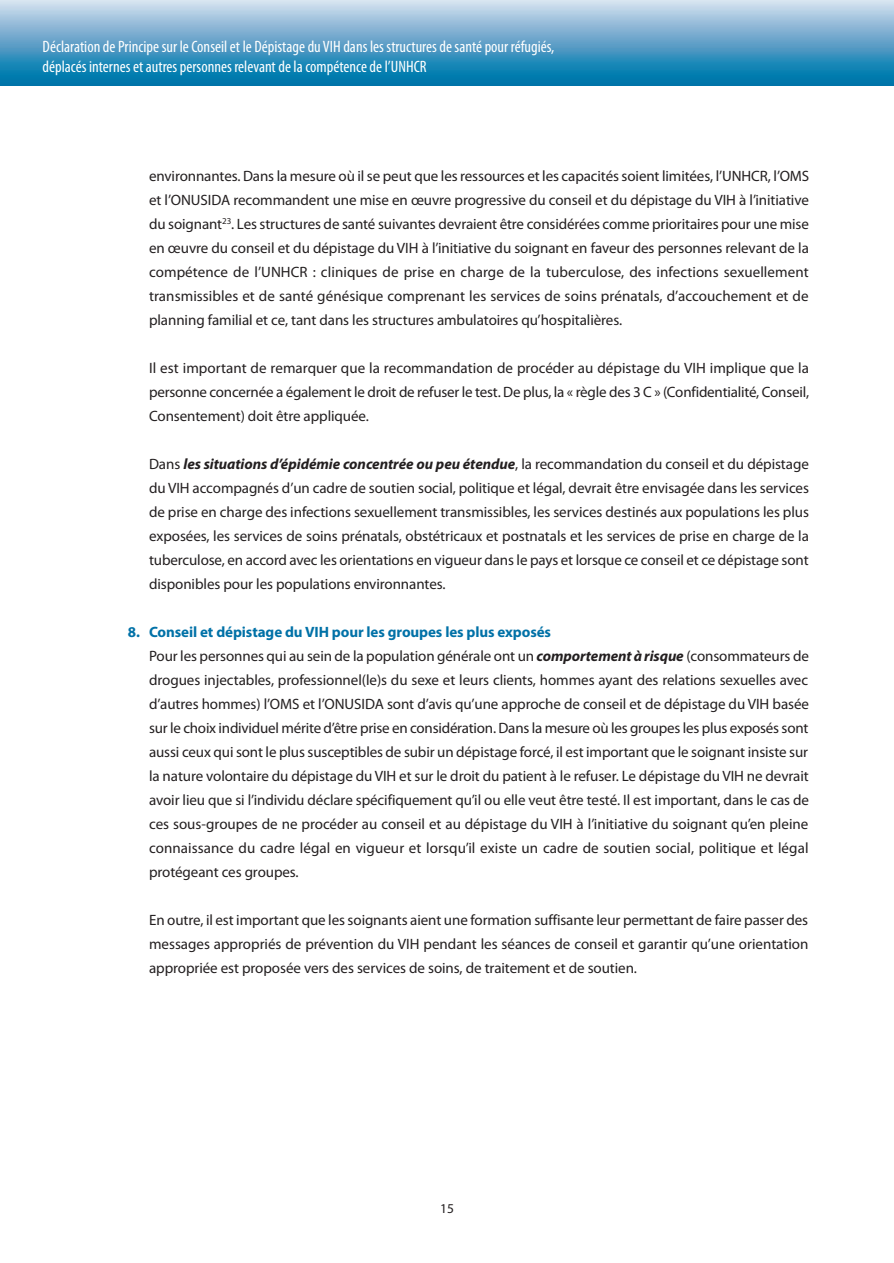
<style>
.page{position:relative;width:894px;height:1263px;background:#fff}
.page>*{position:absolute;margin:0;border:0;box-sizing:border-box;transform-origin:0 0}
.t1{font:condensed 16.5px/19.8px "Myriad Pro";color:#fff}
.t2{font:15px/24px "Myriad Pro";letter-spacing:-.005em;color:#231f20;text-align:justify}
.t3{font:13.5px "Myriad";color:#231f20}
.s1{font-weight:700;font-style:italic}
.s2{font-weight:700;color:#0071a7}
</style>
<div class="page">
<div style="left:0;top:0;width:893px;height:85px;background:linear-gradient(to bottom,#d8ddee,#006da6)"></div>
<p class="t1" style="left:43px;top:38px;width:513px">Déclaration de Principe sur le Conseil et le Dépistage du VIH dans les structures de santé pour réfugiés, déplacés internes et autres personnes relevant de la compétence de l’UNHCR</p>
<p class="t2" style="left:149px;top:166px;width:661px">environnantes. Dans la mesure où il se peut que les ressources et les capacités soient limitées, l’UNHCR, l’OMS et l’ONUSIDA recommandent une mise en œuvre progressive du conseil et du dépistage du VIH à l’initiative du soignant<sup>23</sup>. Les structures de santé suivantes devraient être considérées comme prioritaires pour une mise en œuvre du conseil et du dépistage du VIH à l’initiative du soignant en faveur des personnes relevant de la compétence de l’UNHCR : cliniques de prise en charge de la tuberculose, des infections sexuellement transmissibles et de santé génésique comprenant les services de soins prénatals, d’accouchement et de planning familial et ce, tant dans les structures ambulatoires qu’hospitalières.</p>
<p class="t2" style="left:149px;top:358px;width:661px">Il est important de remarquer que la recommandation de procéder au dépistage du VIH implique que la personne concernée a également le droit de refuser le test. De plus, la « règle des 3 C » (Confidentialité, Conseil, Consentement) doit être appliquée.</p>
<p class="t2" style="left:149px;top:454px;width:661px">Dans <span class="s1">les situations d’épidémie concentrée ou peu étendue</span>, la recommandation du conseil et du dépistage du VIH accompagnés d’un cadre de soutien social, politique et légal, devrait être envisagée dans les services de prise en charge des infections sexuellement transmissibles, les services destinés aux populations les plus exposées, les services de soins prénatals, obstétricaux et postnatals et les services de prise en charge de la tuberculose, en accord avec les orientations en vigueur dans le pays et lorsque ce conseil et ce dépistage sont disponibles pour les populations environnantes.</p>
<p class="t2" style="left:149px;top:622px;width:661px;text-align:left;text-indent:-21px"><span class="s2">8. Conseil et dépistage du VIH pour les groupes les plus exposés<br></span>Pour les personnes qui au sein de la population générale ont un <span class="s1">comportement à risque</span> (consommateurs de drogues injectables, professionnel(le)s du sexe et leurs clients, hommes ayant des relations sexuelles avec d’autres hommes) l’OMS et l’ONUSIDA sont d’avis qu’une approche de conseil et de dépistage du VIH basée sur le choix individuel mérite d’être prise en considération. Dans la mesure où les groupes les plus exposés sont aussi ceux qui sont le plus susceptibles de subir un dépistage forcé, il est important que le soignant insiste sur la nature volontaire du dépistage du VIH et sur le droit du patient à le refuser. Le dépistage du VIH ne devrait avoir lieu que si l’individu déclare spécifiquement qu’il ou elle veut être testé. Il est important, dans le cas de ces sous-groupes de ne procéder au conseil et au dépistage du VIH à l’initiative du soignant qu’en pleine connaissance du cadre légal en vigueur et lorsqu’il existe un cadre de soutien social, politique et légal protégeant ces groupes.</p>
<p class="t2" style="left:149px;top:910px;width:660px">En outre, il est important que les soignants aient une formation suffisante leur permettant de faire passer des messages appropriés de prévention du VIH pendant les séances de conseil et garantir qu’une orientation appropriée est proposée vers des services de soins, de traitement et de soutien.</p>
<p class="t3" style="left:440px;top:1204px;width:15px">15</p>
</div>
